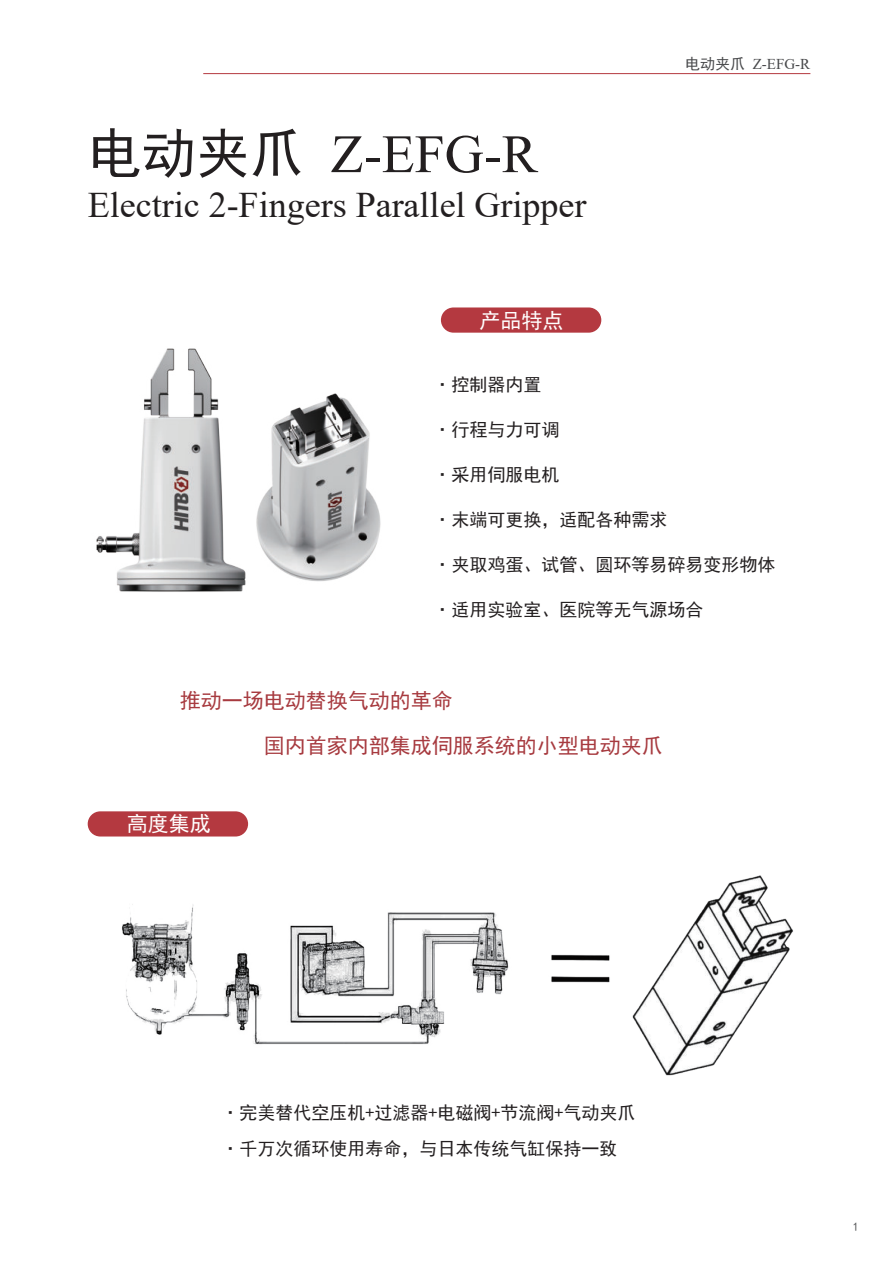
<style>
.page{position:relative;width:893px;height:1263px;background:#fff}
.page>*{position:absolute;margin:0;border:0;box-sizing:border-box;transform-origin:0 0}
.t1{font:54px "Times New Roman";color:#231f20}
.t2{font:36px "Times New Roman";color:#231f20}
.t3{font:21px/45px "Sim Hei";color:#a73a3f}
.t4{font:21px "Sim Hei";color:#fff}
.t5{font:18px/36px "Sim Hei";color:#231f20}
.t6{font:15px "Times New Roman";color:#47484a}
.t7{font:12px "Sim Hei";color:#57585a}
.s1{font-family:"Sim Hei"}
</style>
<div class="page">
<div style="left:441px;top:307px;width:160px;height:26px;background:#b43940;border-radius:13px"></div>
<div style="left:88px;top:811px;width:160px;height:25px;background:#b43940;border-radius:13px"></div>
<hr style="left:202px;top:73px;width:608px;height:1px;background:#b43940">
<img style="left:96px;top:348px;width:150px;height:244px">
<img style="left:256px;top:393px;width:125px;height:189px">
<img style="left:122px;top:875px;width:671px;height:201px">
<div style="left:82px;top:55px;width:121px;height:43px;background:#fff"></div>
<h1 class="t1" style="left:88px;top:135px;width:451px"><span class="s1">电动夹爪</span> Z-EFG-R</h1>
<h2 class="t2" style="left:88px;top:192px;width:500px">Electric 2-Fingers Parallel Gripper</h2>
<p class="t4" style="left:480px;top:310px;width:85px">产品特点</p>
<p class="t6" style="left:685px;top:59px;width:126px"><span class="s1">电动夹爪</span> Z-EFG-R</p>
<p class="t5" style="left:433px;top:367px;width:109px">·控制器内置</p>
<p class="t5" style="left:433px;top:412px;width:127px">·行程与力可调</p>
<p class="t5" style="left:433px;top:457px;width:127px">·采用伺服电机</p>
<p class="t5" style="left:433px;top:502px;width:235px">·末端可更换，适配各种需求</p>
<p class="t5" style="left:433px;top:547px;width:343px">·夹取鸡蛋、试管、圆环等易碎易变形物体</p>
<p class="t5" style="left:433px;top:592px;width:271px">·适用实验室、医院等无气源场合</p>
<p class="t3" style="left:264px;top:678px;width:400px;text-indent:-84px">推动一场电动替换气动的革命<br>国内首家内部集成伺服系统的小型电动夹爪</p>
<p class="t4" style="left:127px;top:813px;width:85px">高度集成</p>
<p class="t5" style="left:221px;top:1094px;width:415px">·完美替代空压机+过滤器+电磁阀+节流阀+气动夹爪·千万次循环使用寿命，与日本传统气缸保持一致</p>
<p class="t7" style="left:853px;top:1219px;width:7px">1</p>
</div>
